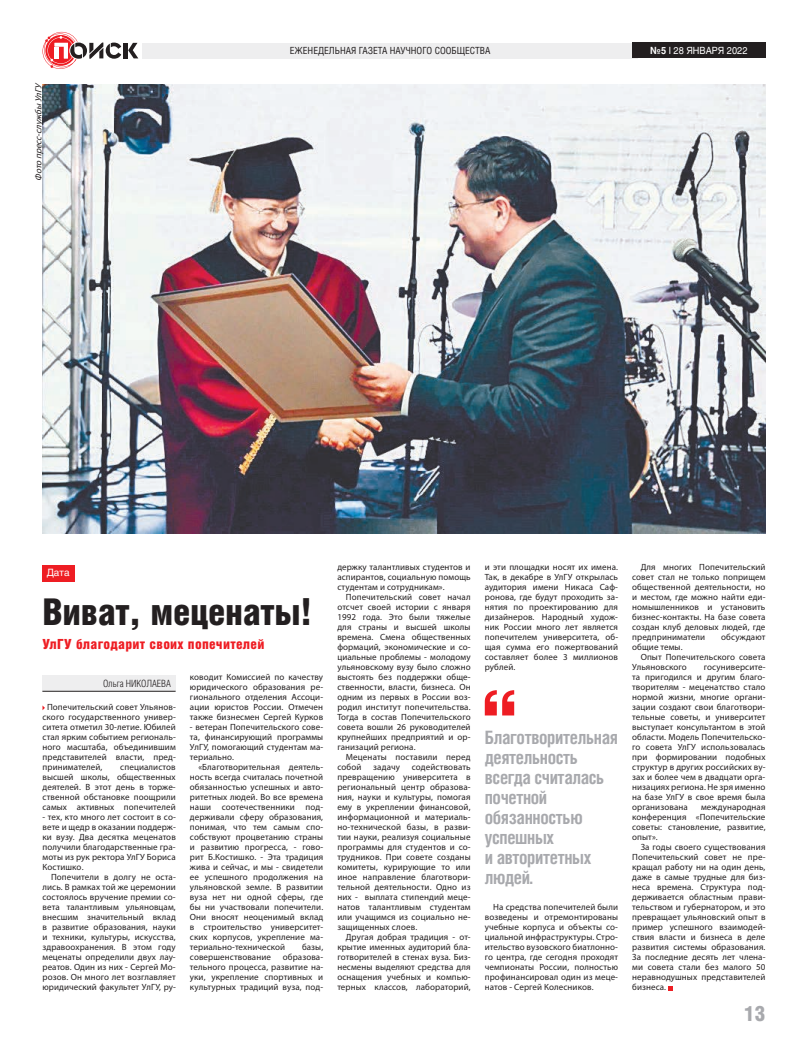
<style>
.page{position:relative;width:808px;height:1049px;background:#fff}
.page>*{position:absolute;margin:0;border:0;box-sizing:border-box;transform-origin:0 0}
.t1{font:37px "Helios Cond Black C";letter-spacing:-.01em;color:#231f20}
.t2{font:21.1px "Helios Cond Black C";color:#a8a9ad}
.t3{font:700 18.4px/20px "Helios Cond C";letter-spacing:-.02em;color:#a8a9ad;scale:.96 1}
.t4{font:14px "Helios Cond Black C";letter-spacing:.02em;color:#ee1d23}
.t5{font:10px "Helios Cond Light C";color:#231f20}
.t6{font:10px "Helios C";color:#fff}
.t7{font:9.8px "Helios Cond C";color:#231f20}
.t8{font:9.8px "Helios C";color:#fff;scale:.93 1}
.t9{font:9px/10px "Myriad Pro";letter-spacing:.01em;color:#231f20;text-align:justify}
.t10{font:italic 9px "Myriad Pro";color:#231f20}
.s1{font-weight:700}
</style>
<div class="page">
<hr style="left:124px;top:43px;width:4px;height:15px;background:#231f20">
<svg style="left:128px;top:43px;width:10px;height:15px"></svg>
<svg style="left:43px;top:32px;width:78px;height:37px"></svg>
<div style="left:142px;top:43px;width:496px;height:16px;background:#eeeeef"></div>
<div style="left:632px;top:43px;width:133px;height:15px;background:#231f20"></div>
<div style="left:43px;top:565px;width:32px;height:17px;background:#ee1d23"></div>
<svg style="left:668px;top:986px;width:5px;height:4px"></svg>
<svg style="left:485px;top:690px;width:29px;height:25px"></svg>
<div style="left:42px;top:675px;width:133px;height:16px;background:#eeeeef"></div>
<hr style="left:42px;top:691px;width:134px;height:1px;background:#231f20">
<img style="left:42px;top:84px;width:723px;height:449px">
<p class="t10" style="left:33px;top:181px;width:98px;rotate:-90deg">Фото пресс-службы УлГУ</p>
<p class="t7" style="left:290px;top:45px;width:202px">ЕЖЕНЕДЕЛЬНАЯ ГАЗЕТА НАУЧНОГО СООБЩЕСТВА</p>
<p class="t8" style="left:650px;top:44px;width:106px"><span class="s1">№5</span> I 28 ЯНВАРЯ 2022</p>
<p class="t6" style="left:47px;top:567px;width:24px">Дата</p>
<h1 class="t1" style="left:43px;top:590px;width:271px">Виват, меценаты!</h1>
<h3 class="t4" style="left:43px;top:636px;width:223px">УлГУ благодарит своих попечителей</h3>
<p class="t5" style="left:103px;top:678px;width:69px">Ольга НИКОЛАЕВА</p>
<p class="t9" style="left:43px;top:702px;width:135px;text-indent:5px">Попечительский совет Ульянов&shy;ского государственного универ&shy;ситета отметил 30-летие. Юбилей стал ярким событием региональ&shy;ного масштаба, объединившим представителей власти, пред&shy;принимателей,</p>
<p class="t9" style="left:43px;top:762px;width:135px;text-indent:78px">специалистов высшей школы, общественных деятелей. В этот день в торже&shy;ственной обстановке поощрили самых активных попечителей</p>
<p class="t9" style="left:43px;top:812px;width:135px">- тех, кто много лет состоит в со&shy;вете и щедр в оказании поддерж&shy;ки вузу. Два десятка меценатов получили благодарственные гра&shy;моты из рук ректора УлГУ Бориса Костишко.</p>
<p class="t9" style="left:43px;top:872px;width:135px;text-indent:9px">Попечители в долгу не оста&shy;лись. В рамках той же церемонии состоялось вручение премии со&shy;вета талантливым ульяновцам, внесшим значительный вклад в развитие образования, науки и техники, культуры, искусства, здравоохранения. В этом году меценаты определили двух лау&shy;реатов. Один из них - Сергей Мо&shy;розов. Он много лет возглавляет юридический факультет УлГУ, ру-</p>
<p class="t9" style="left:190px;top:672px;width:135px">ководит Комиссией по качеству юридического образования ре&shy;гионального отделения Ассоци&shy;ации юристов России. Отмечен также бизнесмен Сергей Курков</p>
<p class="t9" style="left:190px;top:722px;width:135px">- ветеран Попечительского сове&shy;та, финансирующий программы УлГУ, помогающий студентам ма&shy;териально.</p>
<p class="t9" style="left:190px;top:762px;width:135px;text-indent:9px">«Благотворительная деятель&shy;ность всегда считалась почетной обязанностью успешных и авто&shy;ритетных людей. Во все времена наши соотечественники под&shy;держивали сферу образования, понимая, что тем самым спо&shy;собствуют процветанию страны и развитию прогресса, - гово&shy;рит Б.Костишко. - Эта традиция жива и сейчас, и мы - свидетели ее успешного продолжения на ульяновской земле. В развитии вуза нет ни одной сферы, где бы ни участвовали попечители.<br>Они вносят неоценимый вклад в строительство университет&shy;ских корпусов, укрепление ма&shy;териально-технической</p>
<p class="t9" style="left:302px;top:942px;width:23px">базы,</p>
<p class="t9" style="left:190px;top:952px;width:135px;text-indent:93px">образова&shy;тельного процесса, развитие на&shy;уки, укрепление спортивных и культурных традиций вуза, под-</p>
<p class="t9" style="left:190px;top:952px;width:83px">совершенствование</p>
<p class="t9" style="left:337px;top:562px;width:135px">держку талантливых студентов и аспирантов, социальную помощь студентам и сотрудникам».</p>
<p class="t9" style="left:337px;top:592px;width:135px;text-indent:9px">Попечительский совет начал отсчет своей истории с января 1992 года. Это были тяжелые для страны и высшей школы времена. Смена общественных формаций, экономические и со&shy;циальные проблемы - молодому ульяновскому вузу было сложно выстоять без поддержки обще&shy;ственности, власти, бизнеса. Он одним из первых в России воз&shy;родил институт попечительства.<br>Тогда в состав Попечительского совета вошли 26 руководителей крупнейших предприятий и ор&shy;ганизаций региона.</p>
<p class="t9" style="left:337px;top:752px;width:135px;text-indent:9px">Меценаты поставили перед собой</p>
<p class="t9" style="left:337px;top:762px;width:135px;text-indent:74px">содействовать превращению университета в региональный центр образова&shy;ния, науки и культуры, помогая ему в укреплении финансовой, информационной и материаль&shy;но-технической базы, в разви&shy;тии науки, реализуя социальные программы для студентов и со&shy;трудников. При совете созданы комитеты, курирующие то или иное направление благотвори&shy;тельной деятельности. Одно из них - выплата стипендий меце&shy;натов талантливым студентам или учащимся из социально не&shy;защищенных слоев.</p>
<p class="t9" style="left:337px;top:932px;width:135px;text-indent:9px">Другая добрая традиция - от&shy;крытие именных аудиторий бла&shy;готворителей в стенах вуза. Биз&shy;несмены выделяют средства для оснащения учебных и компью&shy;терных классов, лабораторий,</p>
<p class="t9" style="left:373px;top:762px;width:28px">задачу</p>
<p class="t9" style="left:485px;top:562px;width:135px">и эти площадки носят их имена.<br>Так, в декабре в УлГУ открылась аудитория имени Никаса Саф&shy;ронова, где будут проходить за&shy;нятия по проектированию для дизайнеров. Народный худож&shy;ник России много лет является попечителем университета, об&shy;щая сумма его пожертвований составляет более 3 миллионов рублей.</p>
<h3 class="t3" style="left:485px;top:727px;width:140px">Благотворительная деятельность всегда считалась почетной обязанностью успешных<br>и авторитетных людей.</h3>
<p class="t9" style="left:485px;top:902px;width:135px;text-indent:9px">На средства попечителей были возведены и отремонтированы учебные корпуса и объекты со&shy;циальной инфраструктуры. Стро&shy;ительство вузовского биатлонно&shy;го центра, где сегодня проходят чемпионаты России, полностью профинансировал один из меце&shy;натов - Сергей Колесников.</p>
<p class="t9" style="left:632px;top:562px;width:135px;text-indent:9px">Для многих Попечительский совет стал не только поприщем общественной деятельности, но и местом, где можно найти еди&shy;номышленников и установить бизнес-контакты. На базе совета создан клуб деловых людей, где предприниматели</p>
<p class="t9" style="left:721px;top:632px;width:46px">обсуждают</p>
<p class="t9" style="left:632px;top:642px;width:52px">общие темы.</p>
<p class="t9" style="left:641px;top:652px;width:126px">Опыт Попечительского совета</p>
<p class="t9" style="left:632px;top:662px;width:56px">Ульяновского</p>
<p class="t9" style="left:632px;top:662px;width:135px;text-indent:72px">госуниверсите&shy;та пригодился и другим благо&shy;творителям - меценатство стало нормой жизни, многие органи&shy;зации создают свои благотвори&shy;тельные советы, и университет выступает консультантом в этой области. Модель Попечительско&shy;го совета УлГУ использовалась при формировании подобных структур в других российских ву&shy;зах и более чем в двадцати орга&shy;низациях региона. Не зря именно на базе УлГУ в свое время была организована</p>
<p class="t9" style="left:632px;top:802px;width:135px;text-indent:69px">международная конференция «Попечительские советы: становление, развитие, опыт».</p>
<p class="t9" style="left:632px;top:842px;width:135px;text-indent:9px">За годы своего существования Попечительский совет не пре&shy;кращал работу ни на один день, даже в самые трудные для биз&shy;неса времена. Структура под&shy;держивается областным прави&shy;тельством и губернатором, и это превращает ульяновский опыт в пример успешного взаимодей&shy;ствия власти и бизнеса в деле развития системы образования.<br>За последние десять лет члена&shy;ми совета стали без малого 50 неравнодушных представителей бизнеса.</p>
<h2 class="t2" style="left:744px;top:1001px;width:23px">13</h2>
</div>
